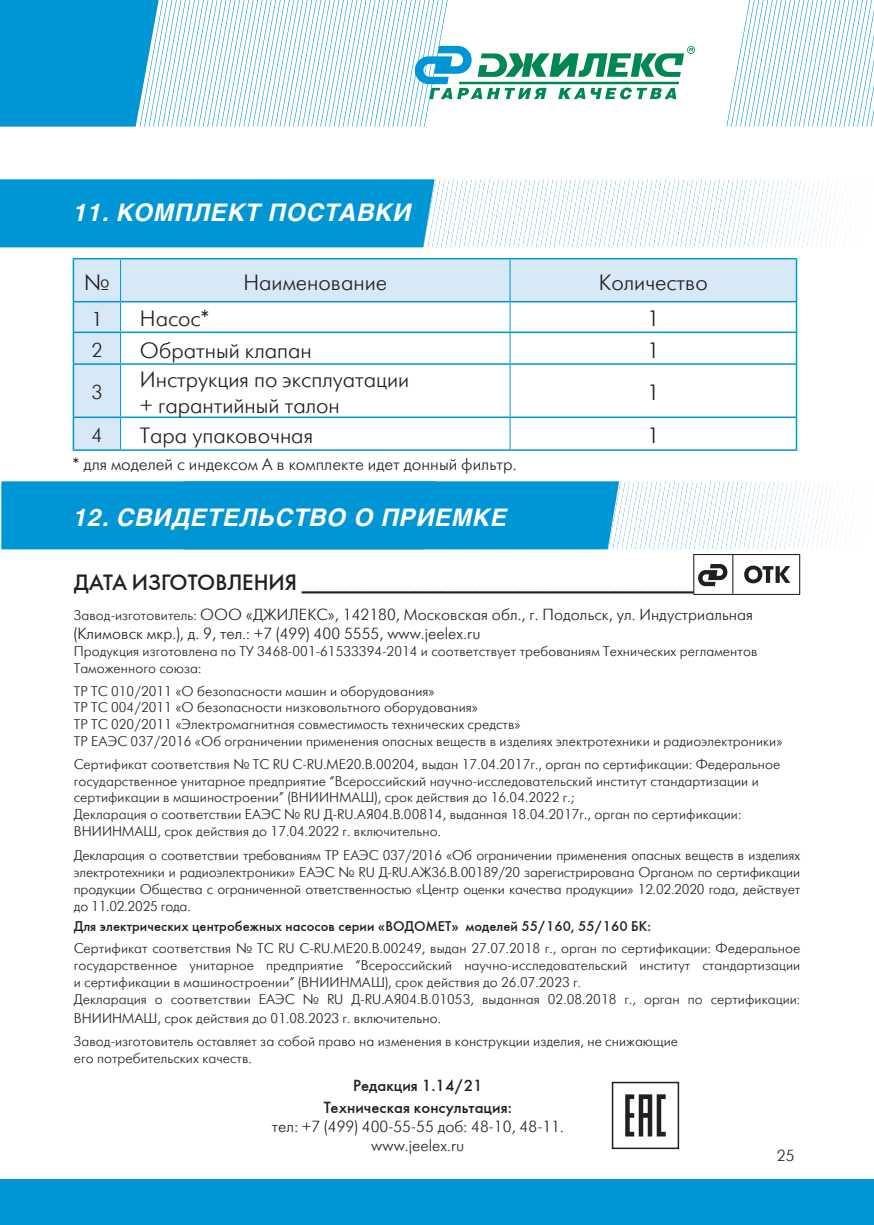
<style>
.page{position:relative;width:874px;height:1225px;background:#fff}
.page>*{position:absolute;margin:0;border:0;box-sizing:border-box;transform-origin:0 0}
.t1{font:italic 700 24px "Helios";letter-spacing:.03em;color:#fff}
.t2{font:22px/26.4px "Futuris Light C";color:#231f20}
.t3{font:22px "Futuris C";color:#231f20}
.t4{font:20px "Futuris Light C";color:#231f20}
.t5{font:17px "Futuris Light C";color:#231f20}
.t6{font:16px/19.2px "Futuris Light C";letter-spacing:.005em;color:#231f20}
.t7{font:16px/21.2px "Futuris C";letter-spacing:.005em;color:#231f20;text-align:center}
.t8{font:14px/16.8px "Futuris Light C";letter-spacing:.005em;color:#231f20}
.t9{font:14px "Futuris C";letter-spacing:.005em;color:#231f20}
.s1{font-size:14px}
</style>
<div class="page">
<svg style="left:0;top:0;width:694px;height:127px"></svg>
<svg style="left:726px;top:0;width:147px;height:127px"></svg>
<div style="left:0;top:1179px;width:873px;height:46px;background:#0096d6"></div>
<img style="left:504px;top:179px;width:341px;height:68px">
<img style="left:618px;top:481px;width:227px;height:68px">
<svg style="left:74px;top:259px;width:721px;height:190px"></svg>
<hr style="left:120px;top:259px;width:1px;height:42px;background:#0096d6">
<hr style="left:509px;top:259px;width:1px;height:42px;background:#0096d6">
<svg style="left:120px;top:302px;width:1px;height:29px"></svg>
<svg style="left:509px;top:302px;width:1px;height:29px"></svg>
<hr style="left:120px;top:333px;width:1px;height:30px;background:#0096d6">
<hr style="left:509px;top:333px;width:1px;height:30px;background:#0096d6">
<hr style="left:120px;top:365px;width:1px;height:51px;background:#0096d6">
<hr style="left:509px;top:365px;width:1px;height:51px;background:#0096d6">
<hr style="left:120px;top:418px;width:1px;height:31px;background:#0096d6">
<hr style="left:509px;top:418px;width:1px;height:31px;background:#0096d6">
<hr style="left:73px;top:258px;width:47px;height:1px;background:#0096d6">
<hr style="left:73px;top:259px;width:1px;height:42px;background:#0096d6">
<hr style="left:120px;top:258px;width:390px;height:1px;background:#0096d6">
<hr style="left:510px;top:258px;width:286px;height:1px;background:#0096d6">
<hr style="left:795px;top:259px;width:1px;height:42px;background:#0096d6">
<hr style="left:73px;top:301px;width:47px;height:1px;background:#0096d6">
<svg style="left:73px;top:302px;width:1px;height:29px"></svg>
<hr style="left:120px;top:301px;width:390px;height:1px;background:#0096d6">
<hr style="left:510px;top:301px;width:286px;height:1px;background:#0096d6">
<svg style="left:795px;top:302px;width:1px;height:29px"></svg>
<hr style="left:73px;top:331px;width:47px;height:2px;background:#0096d6">
<hr style="left:73px;top:333px;width:1px;height:30px;background:#0096d6">
<hr style="left:120px;top:331px;width:390px;height:2px;background:#0096d6">
<hr style="left:510px;top:331px;width:286px;height:2px;background:#0096d6">
<hr style="left:795px;top:333px;width:1px;height:30px;background:#0096d6">
<hr style="left:73px;top:363px;width:47px;height:2px;background:#0096d6">
<hr style="left:73px;top:365px;width:1px;height:51px;background:#0096d6">
<hr style="left:120px;top:363px;width:390px;height:2px;background:#0096d6">
<hr style="left:510px;top:363px;width:286px;height:2px;background:#0096d6">
<hr style="left:795px;top:365px;width:1px;height:51px;background:#0096d6">
<hr style="left:73px;top:416px;width:47px;height:2px;background:#0096d6">
<hr style="left:73px;top:418px;width:1px;height:31px;background:#0096d6">
<hr style="left:120px;top:416px;width:390px;height:2px;background:#0096d6">
<hr style="left:510px;top:416px;width:286px;height:2px;background:#0096d6">
<hr style="left:795px;top:418px;width:1px;height:31px;background:#0096d6">
<hr style="left:73px;top:449px;width:47px;height:2px;background:#0096d6">
<hr style="left:120px;top:449px;width:390px;height:2px;background:#0096d6">
<hr style="left:510px;top:449px;width:286px;height:2px;background:#0096d6">
<svg style="left:698px;top:564px;width:29px;height:22px"></svg>
<div style="left:693px;top:554px;width:106px;height:41px;border:1px solid #231f20"></div>
<hr style="left:732px;top:555px;width:1px;height:38px;background:#231f20">
<svg style="left:744px;top:565px;width:46px;height:18px"></svg>
<svg style="left:625px;top:1094px;width:40px;height:42px"></svg>
<div style="left:611px;top:1081px;width:67px;height:68px;border:2px solid #231f20"></div>
<div style="left:0;top:179px;width:434px;height:68px;background:#0096d6"></div>
<div style="left:1px;top:481px;width:617px;height:68px;background:#0096d6"></div>
<h1 class="t1" style="left:74px;top:198px;width:339px">11. КОМПЛЕКТ ПОСТАВКИ</h1>
<h2 class="t2" style="left:84px;top:270px;width:27px">№</h2>
<h2 class="t2" style="left:243px;top:270px;width:145px">Наименование</h2>
<h2 class="t2" style="left:598px;top:270px;width:110px">Количество</h2>
<h3 class="t4" style="left:91px;top:310px;width:12px">1</h3>
<h2 class="t2" style="left:140px;top:307px;width:71px">Насос*</h2>
<h2 class="t2" style="left:647px;top:307px;width:14px">1</h2>
<h3 class="t4" style="left:91px;top:342px;width:12px">2</h3>
<h2 class="t2" style="left:140px;top:338px;width:173px">Обратный клапан</h2>
<h2 class="t2" style="left:647px;top:338px;width:14px">1</h2>
<h3 class="t4" style="left:91px;top:384px;width:12px">3</h3>
<h2 class="t2" style="left:140px;top:368px;width:270px">Инструкция по эксплуатации + гарантийный талон</h2>
<h2 class="t2" style="left:647px;top:381px;width:14px">1</h2>
<h3 class="t4" style="left:91px;top:427px;width:12px">4</h3>
<h2 class="t2" style="left:140px;top:424px;width:174px">Тара упаковочная</h2>
<h2 class="t2" style="left:647px;top:424px;width:14px">1</h2>
<p class="t5" style="left:73px;top:457px;width:445px">* для моделей с индексом А в комплекте идет донный фильтр.</p>
<h1 class="t1" style="left:74px;top:503px;width:434px">12. СВИДЕТЕЛЬСТВО О ПРИЕМКЕ</h1>
<h2 class="t3" style="left:74px;top:573px;width:621px">ДАТА ИЗГОТОВЛЕНИЯ _____________________________________________</h2>
<p class="t6" style="left:74px;top:606px;width:680px"><span class="s1">Завод-изготовитель:</span> ООО «ДЖИЛЕКС», 142180, Московская обл., г. Подольск, ул. Индустриальная (Климовск мкр.), д. 9, тел.: +7 (499) 400 5555, www.jeelex.ru</p>
<p class="t8" style="left:74px;top:644px;width:684px">Продукция изготовлена по ТУ 3468-001-61533394-2014 и соответствует требованиям Технических регламентов<br>Таможенного союза:</p>
<p class="t8" style="left:74px;top:683px;width:709px">ТР ТС 010/2011 «О безопасности машин и оборудования»<br>ТР ТС 004/2011 «О безопасности низковольтного оборудования»<br>ТР ТС 020/2011 «Электромагнитная совместимость технических средств»<br>ТР EAЭС 037/2016 «Об ограничении применения опасных веществ в изделиях электротехники и радиоэлектроники»</p>
<p class="t8" style="left:74px;top:757px;width:707px">Сертификат соответствия № ТС RU С-RU.МЕ20.В.00204, выдан 17.04.2017г., орган по сертификации: Федеральное государственное унитарное предприятие “Всероссийский научно-исследовательский институт стандартизации и сертификации в машиностроении” (ВНИИНМАШ), срок действия до 16.04.2022 г.;<br>Декларация о соответствии EАЭС № RU Д-RU.AЯ04.В.00814, выданная 18.04.2017г., орган по сертификации:<br>ВНИИНМАШ, срок действия до 17.04.2022 г. включительно.</p>
<p class="t8" style="left:74px;top:848px;width:727px;text-align:justify">Декларация о соответствии требованиям ТР ЕАЭС 037/2016 «Об ограничении применения опасных веществ в изделиях электротехники и радиоэлектроники» ЕАЭС № RU Д-RU.АЖ36.В.00189/20 зарегистрирована Органом по сертификации продукции Общества с ограниченной ответственностью «Центр оценки качества продукции» 12.02.2020 года, действует до 11.02.2025 года.</p>
<p class="t9" style="left:74px;top:920px;width:578px">Для электрических центробежных насосов серии «ВОДОМЕТ» моделей 55/160, 55/160 БК:</p>
<p class="t8" style="left:74px;top:941px;width:727px">Сертификат соответствия № ТС RU С-RU.МЕ20.В.00249, выдан 27.07.2018 г., орган по сертификации: Федеральное государственное унитарное предприятие “Всероссийский научно-исследовательский институт стандартизации и сертификации в машиностроении” (ВНИИНМАШ), срок действия до 26.07.2023 г.<br>Декларация о соответствии EАЭС № RU Д-RU.AЯ04.В.01053, выданная 02.08.2018 г., орган по сертификации:</p>
<p class="t8" style="left:74px;top:1008px;width:605px;line-height:22.8px">ВНИИНМАШ, срок действия до 01.08.2023 г. включительно.<br>Завод-изготовитель оставляет за собой право на изменения в конструкции изделия, не снижающие</p>
<p class="t8" style="left:74px;top:1050px;width:179px">его потребительских качеств.</p>
<p class="t7" style="left:324px;top:1076px;width:189px">Редакция 1.14/21<br>Техническая консультация:</p>
<p class="t6" style="left:272px;top:1118px;width:293px;text-align:center">тел: +7 (499) 400-55-55 доб: 48-10, 48-11. www.jeelex.ru</p>
<p class="t6" style="left:776px;top:1146px;width:19px">25</p>
</div>
